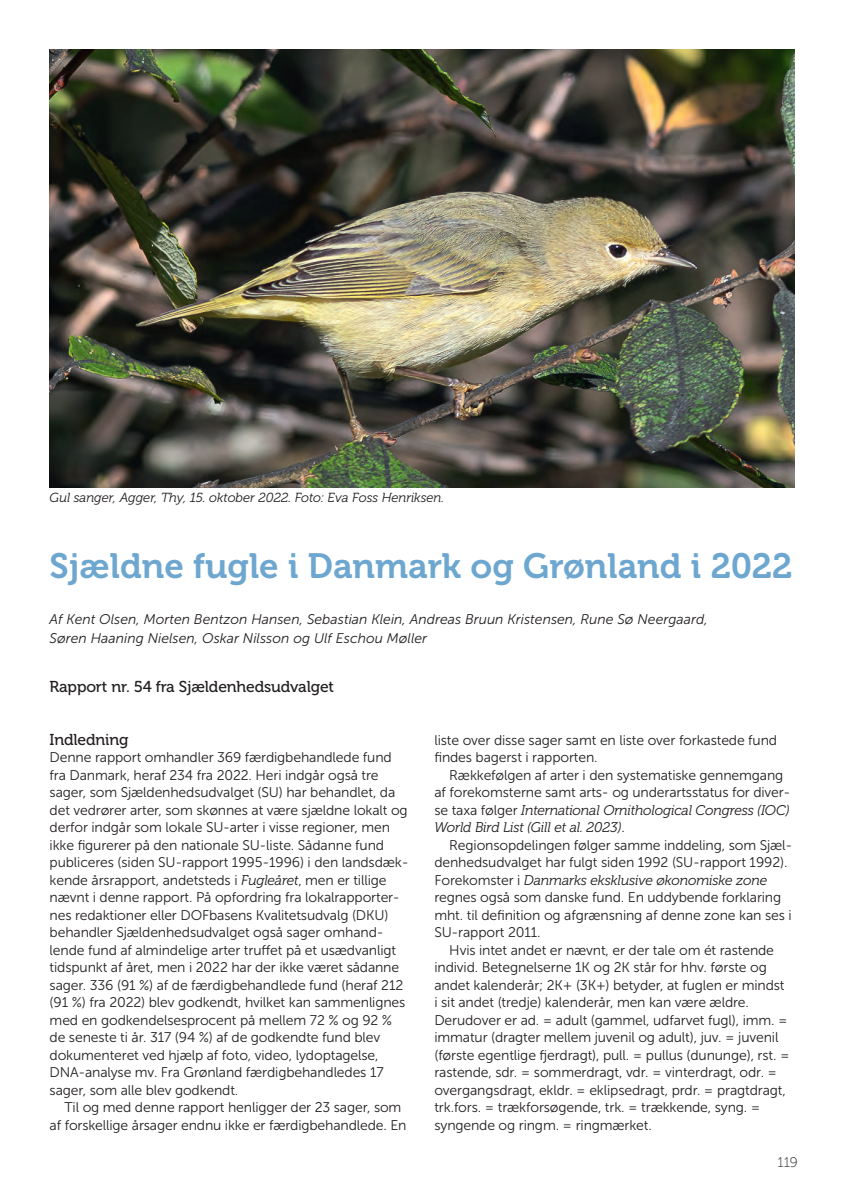
<style>
.page{position:relative;width:844px;height:1191px;background:#fff}
.page>*{position:absolute;margin:0;border:0;box-sizing:border-box;transform-origin:0 0}
.t1{font:35px "Museo 700";color:#6da7d0}
.t2{font:15.75px "Museo 500";letter-spacing:-.01em;color:#231f20}
.t3{font:14px/17.5px "Museo Sans 300";letter-spacing:-.01em;color:#231f20}
.t4{font:italic 14px/19.2px "Museo Sans 300";color:#231f20}
.t5{font:italic 14px/17.5px "Museo 300";letter-spacing:-.01em;color:#231f20}
.t6{font:14px "Museo 100";color:#231f20}
.t7{font:italic 13.12px "Museo 300";color:#231f20}
.s1{font-family:"Museo 300";font-style:italic}
.s2{font-family:"Museo Sans 300";font-style:normal}
</style>
<div class="page">
<img style="left:50px;top:50px;width:744px;height:437px">
<p class="t7" style="left:50px;top:491px;width:396px">Gul sanger, Agger, Thy, 15. oktober 2022. Foto: Eva Foss Henriksen.</p>
<h1 class="t1" style="left:50px;top:547px;width:744px">Sjældne fugle i Danmark og Grønland i 2022</h1>
<p class="t4" style="left:50px;top:609px;width:659px">Af Kent Olsen, Morten Bentzon Hansen, Sebastian Klein, Andreas Bruun Kristensen, Rune Sø Neergaard,<br>Søren Haaning Nielsen, Oskar Nilsson og Ulf Eschou Møller</p>
<p class="t2" style="left:50px;top:678px;width:286px">Rapport nr. 54 fra Sjældenhedsudvalget</p>
<p class="t2" style="left:50px;top:730px;width:80px">Indledning</p>
<p class="t3" style="left:50px;top:749px;width:360px">Denne rapport omhandler 369 færdigbehandlede fund fra Danmark, heraf 234 fra 2022. Heri indgår også tre sager, som Sjældenhedsudvalget (SU) har behandlet, da det vedrører arter, som skønnes at være sjældne lokalt og derfor indgår som lokale SU-arter i visse regioner, men ikke figurerer på den nationale SU-liste. Sådanne fund publiceres (siden SU-rapport 1995-1996) i den landsdæk&shy;kende årsrapport, andetsteds i <span class="s1">Fugleåret</span>, men er tillige nævnt i denne rapport. På opfordring fra lokalrapporter&shy;nes redaktioner eller DOFbasens Kvalitetsudvalg (DKU) behandler Sjældenhedsudvalget også sager omhand&shy;lende fund af almindelige arter truffet på et usædvanligt tidspunkt af året, men i 2022 har der ikke været sådanne sager. 336 (91 %) af de færdigbehandlede fund (heraf 212 (91 %) fra 2022) blev godkendt, hvilket kan sammenlignes med en godkendelsesprocent på mellem 72 % og 92 % de seneste ti år. 317 (94 %) af de godkendte fund blev dokumenteret ved hjælp af foto, video, lydoptagelse, DNA-analyse mv. Fra Grønland færdigbehandledes 17 sager, som alle blev godkendt.</p>
<p class="t3" style="left:50px;top:1099px;width:358px;text-indent:15px">Til og med denne rapport henligger der 23 sager, som af forskellige årsager endnu ikke er færdigbehandlede. En</p>
<p class="t3" style="left:434px;top:731px;width:344px">liste over disse sager samt en liste over forkastede fund findes bagerst i rapporten.</p>
<p class="t3" style="left:434px;top:766px;width:357px;text-align:center">Rækkefølgen af arter i den systematiske gennemgang<br>af forekomsterne samt arts- og underartsstatus for diver-</p>
<p class="t5" style="left:434px;top:801px;width:356px"><span class="s2">se taxa følger</span> International Ornithological Congress (IOC)<br>World Bird List (Gill et al. 2023)<span class="s2">.</span></p>
<p class="t3" style="left:434px;top:836px;width:359px;text-indent:15px">Regionsopdelingen følger samme inddeling, som Sjæl&shy;denhedsudvalget har fulgt siden 1992 (SU-rapport 1992).</p>
<p class="t5" style="left:434px;top:871px;width:334px"><span class="s2">Forekomster i</span> Danmarks eksklusive økonomiske zone</p>
<p class="t3" style="left:434px;top:889px;width:358px">regnes også som danske fund. En uddybende forklaring mht. til definition og afgrænsning af denne zone kan ses i<br>SU-rapport 2011.</p>
<p class="t3" style="left:434px;top:941px;width:356px;text-indent:15px">Hvis intet andet er nævnt, er der tale om ét rastende individ. Betegnelserne 1K og 2K står for hhv. første og andet kalenderår; 2K+ (3K+) betyder, at fuglen er mindst i sit andet (tredje) kalenderår, men kan være ældre.<br>Derudover er ad. = adult (gammel, udfarvet fugl), imm. = immatur (dragter mellem juvenil og adult), juv. = juvenil (første egentlige fjerdragt), pull. = pullus (dununge), rst. = rastende, sdr. = sommerdragt, vdr. = vinterdragt, odr. = overgangsdragt, ekldr. = eklipsedragt, prdr. = pragtdragt, trk.fors. = trækforsøgende, trk. = trækkende, syng. = syngende og ringm. = ringmærket.</p>
<p class="t6" style="left:777px;top:1154px;width:22px">119</p>
</div>
